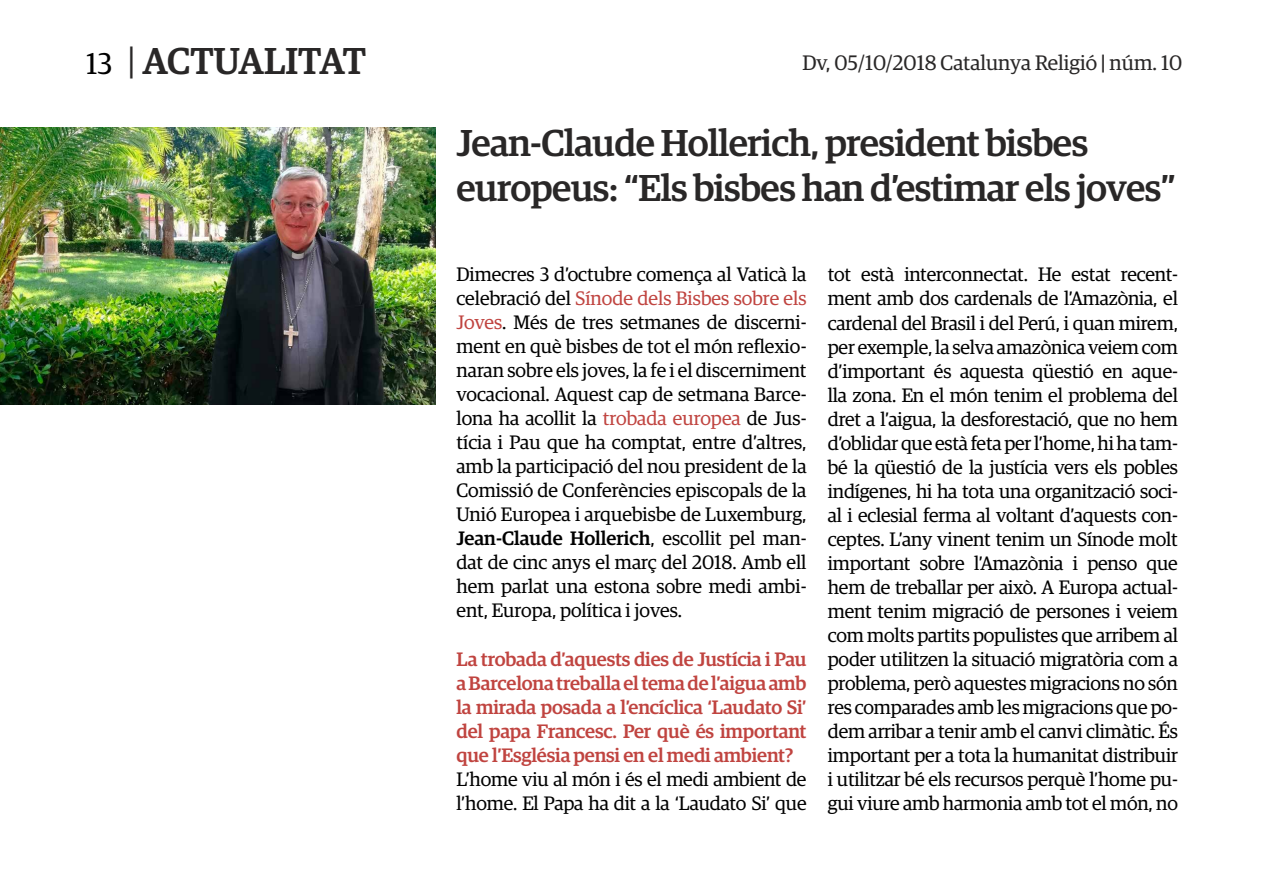
<style>
.page{position:relative;width:1263px;height:893px;background:#fff}
.page>*{position:absolute;margin:0;border:0;box-sizing:border-box;transform-origin:0 0}
.t1{font:500 37.5px/45px "Guardian Egyp";letter-spacing:-.015em;color:#292727}
.t2{font:21px "Guardian Egyp";color:#292727}
.t3{font:19.5px/24px "Guardian Egyp";letter-spacing:-.01em;color:#000;text-align:justify}
.t4{font:500 19.5px/24px "Guardian Egyp";letter-spacing:-.01em;color:#c04440;text-align:justify}
.s1{font-weight:400;font-size:30px;color:#000}
.s2{font-weight:400}
.s3{font-weight:500}
.s4{color:#c04440}
</style>
<div class="page">
<img style="left:0;top:128px;width:435px;height:276px">
<h1 class="t1" style="left:86px;top:36px;width:282px"><span class="s1">13</span> <span class="s2">|</span> ACTUALITAT</h1>
<p class="t2" style="left:802px;top:49px;width:381px">Dv, 05/10/2018 Catalunya Religió <span class="s3">|</span> núm. 10</p>
<h1 class="t1" style="left:456px;top:118px;width:721px">Jean-Claude Hollerich, president bisbes europeus: “Els bisbes han d’estimar els joves”</h1>
<p class="t3" style="left:456px;top:261px;width:352px">Dimecres 3 d’octubre comença al Vaticà la celebració del <span class="s4">Sínode dels Bisbes sobre els Joves</span>. Més de tres setmanes de discerni&shy;ment en què bisbes de tot el món reflexio&shy;naran sobre els joves, la fe i el discerniment vocacional. Aquest cap de setmana Barce&shy;lona ha acollit la <span class="s4">trobada europea</span> de Jus&shy;tícia i Pau que ha comptat, entre d’altres, amb la participació del nou president de la Comissió de Conferències episcopals de la Unió Europea i arquebisbe de Luxemburg, <span class="s3">Jean-Claude Hollerich</span>, escollit pel man&shy;dat de cinc anys el març del 2018. Amb ell hem parlat una estona sobre medi ambi&shy;ent, Europa, política i joves.</p>
<p class="t4" style="left:456px;top:645px;width:352px">La trobada d’aquests dies de Justícia i Pau a Barcelona treballa el tema de l’aigua amb la mirada posada a l’encíclica ‘Laudato Si’ del papa Francesc. Per què és important que l’Església pensi en el medi ambient?</p>
<p class="t3" style="left:456px;top:765px;width:352px">L’home viu al món i és el medi ambient de l’home. El Papa ha dit a la ‘Laudato Si’ que</p>
<p class="t3" style="left:828px;top:261px;width:352px">tot està interconnectat. He estat recent&shy;ment amb dos cardenals de l’Amazònia, el cardenal del Brasil i del Perú, i quan mirem, per exemple, la selva amazònica veiem com d’important és aquesta qüestió en aque&shy;lla zona. En el món tenim el problema del dret a l’aigua, la desforestació, que no hem d’oblidar que està feta per l’home, hi ha tam&shy;bé la qüestió de la justícia vers els pobles indígenes, hi ha tota una organització soci&shy;al i eclesial ferma al voltant d’aquests con&shy;ceptes. L’any vinent tenim un Sínode molt important sobre l’Amazònia i penso que hem de treballar per això. A Europa actual&shy;ment tenim migració de persones i veiem com molts partits populistes que arribem al poder utilitzen la situació migratòria com a problema, però aquestes migracions no són res comparades amb les migracions que po&shy;dem arribar a tenir amb el canvi climàtic. És important per a tota la humanitat distribuir i utilitzar bé els recursos perquè l’home pu&shy;gui viure amb harmonia amb tot el món, no</p>
</div>
